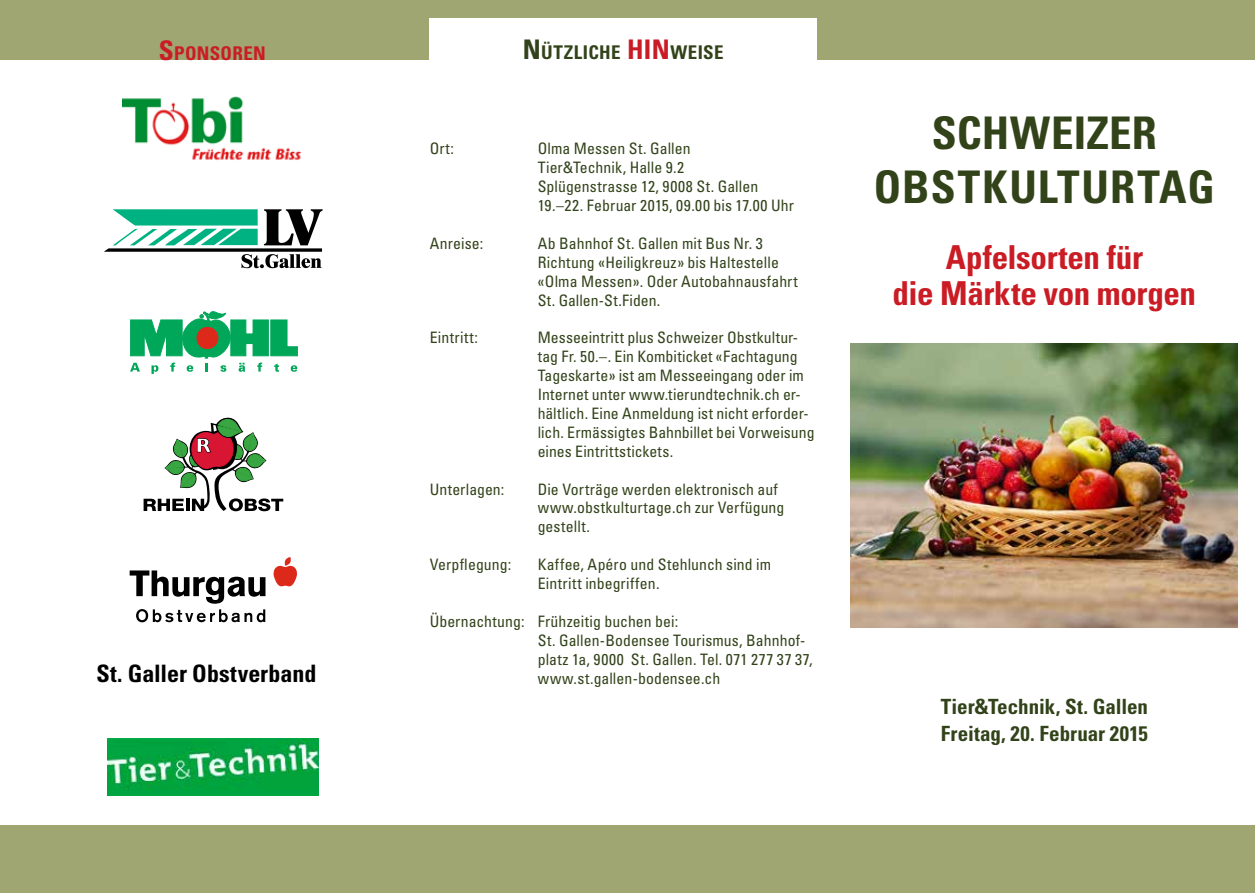
<style>
.page{position:relative;width:1255px;height:893px;background:#fff}
.page>*{position:absolute;margin:0;border:0;box-sizing:border-box;transform-origin:0 0}
.t1{font:700 condensed 45px/54px "Univers LT Std";letter-spacing:.02em;color:#32431a;text-align:center}
.t2{font:700 condensed 33px/36px "Univers LT Std";letter-spacing:-.01em;color:#ca1c24;text-align:center}
.t3{font:700 condensed 24px "Univers LT Std";letter-spacing:-.005em;color:#000}
.t4{font:700 condensed 21px/27px "Univers LT Std";color:#32431a}
.t5{font:700 condensed 18.9px "Univers LT Std";letter-spacing:.02em;color:#32431a}
.t6{font:700 condensed 18.9px "Univers LT Std";letter-spacing:.02em;color:#ca1c24}
.t7{font:condensed 15.75px/18.9px "Univers LT Std";letter-spacing:.005em;color:#32431a}
.t8{font:condensed 15.75px "Univers LT Std";letter-spacing:.025em;color:#32431a}
.s1{font-size:27px}
.s2{font-size:27px;color:#ca1c24}
</style>
<div class="page">
<div style="left:0;top:826px;width:1254px;height:67px;background:#9fa672"></div>
<div style="left:0;top:0;width:1254px;height:60px;background:#9fa672"></div>
<div style="left:429px;top:18px;width:387px;height:800px;background:#fff"></div>
<img style="left:850px;top:344px;width:387px;height:284px">
<svg style="left:130px;top:311px;width:168px;height:63px"></svg>
<div style="left:197px;top:327px;width:21px;height:21px;background:#dc291a;border-radius:50%"></div>
<div style="left:197px;top:327px;width:21px;height:22px;border:1px solid #dc291a;border-radius:50%"></div>
<svg style="left:144px;top:417px;width:139px;height:94px"></svg>
<svg style="left:273px;top:557px;width:24px;height:30px"></svg>
<svg style="left:130px;top:570px;width:135px;height:52px"></svg>
<svg style="left:104px;top:209px;width:219px;height:59px"></svg>
<img style="left:123px;top:96px;width:179px;height:64px">
<img style="left:107px;top:739px;width:211px;height:56px">
<p class="t6" style="left:159px;top:41px;width:106px"><span class="s1">S</span>PONSOREN</p>
<h3 class="t3" style="left:96px;top:659px;width:221px">St. Galler Obstverband</h3>
<p class="t5" style="left:523px;top:41px;width:202px"><span class="s1">N</span>ÜTZLICHE <span class="s2">HIN</span>WEISE</p>
<p class="t7" style="left:429px;top:139px;width:26px">Ort:</p>
<p class="t7" style="left:537px;top:139px;width:258px">Olma Messen St. Gallen<br>Tier&amp;Technik, Halle 9.2<br>Splügenstrasse 12, 9008 St. Gallen<br>19.–22. Februar 2015, 09.00 bis 17.00 Uhr</p>
<p class="t7" style="left:429px;top:234px;width:55px">Anreise:</p>
<p class="t7" style="left:537px;top:234px;width:261px">Ab Bahnhof St. Gallen mit Bus Nr. 3<br>Richtung «Heiligkreuz» bis Haltestelle «Olma Messen». Oder Autobahnausfahrt St. Gallen-St.Fiden.</p>
<p class="t8" style="left:429px;top:328px;width:50px">Eintritt:</p>
<p class="t7" style="left:537px;top:328px;width:278px">Messeeintritt plus Schweizer Obstkultur&shy;tag Fr. 50.–. Ein Kombiticket «Fachtagung Tageskarte» ist am Messeeingang oder im Internet unter www.tierundtechnik.ch er&shy;hältlich. Eine Anmeldung ist nicht erforder&shy;lich. Ermässigtes Bahnbillet bei Vorweisung eines Eintrittstickets.</p>
<p class="t7" style="left:429px;top:479px;width:76px">Unterlagen:</p>
<p class="t7" style="left:537px;top:479px;width:248px">Die Vorträge werden elektronisch auf www.obstkulturtage.ch zur Verfügung gestellt.</p>
<p class="t7" style="left:429px;top:555px;width:83px">Verpflegung:</p>
<p class="t7" style="left:537px;top:555px;width:235px">Kaffee, Apéro und Stehlunch sind im<br>Eintritt inbegriffen.</p>
<p class="t7" style="left:537px;top:612px;width:276px;text-indent:-108px">Übernachtung: Frühzeitig buchen bei:<br>St. Gallen-Bodensee Tourismus, Bahnhof&shy;platz 1a, 9000 St. Gallen. Tel. 071 277 37 37, www.st.gallen-bodensee.ch</p>
<h1 class="t1" style="left:873px;top:106px;width:343px">SCHWEIZER<br>OBSTKULTURTAG</h1>
<h2 class="t2" style="left:892px;top:239px;width:305px">Apfelsorten für<br>die Märkte von morgen</h2>
<h3 class="t4" style="left:940px;top:693px;width:209px">Tier&amp;Technik, St. Gallen<br>Freitag, 20. Februar 2015</h3>
</div>
